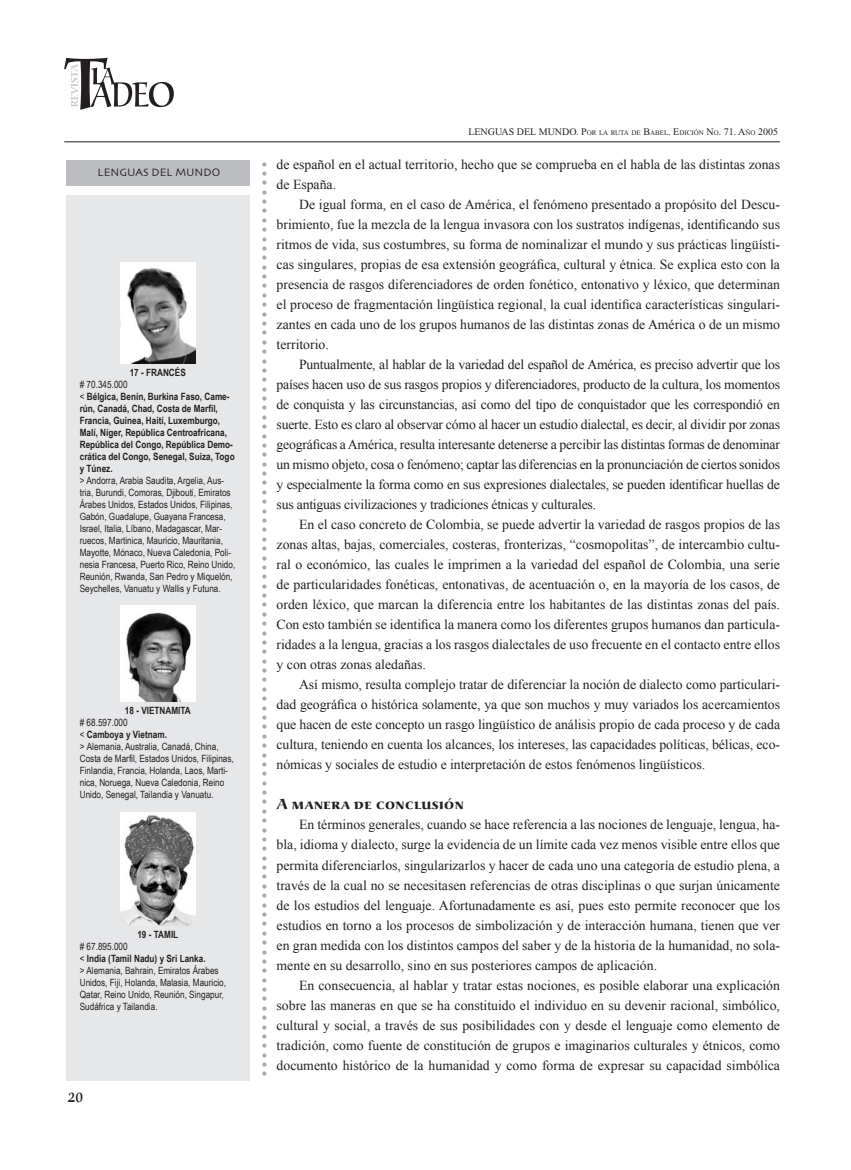
<style>
.page{position:relative;width:851px;height:1170px;background:#fff}
.page>*{position:absolute;margin:0;border:0;box-sizing:border-box;transform-origin:0 0}
.t1{font:37.5px "Times";color:#a8a9ad}
.t2{font:20px "URW Alcuin SCT";color:#231f20;scale:.7 1}
.t3{font:700 15px "URW Alcuin SCT Extr";color:#231f20}
.t4{font:13.75px/20px "Times New Roman";color:#231f20;text-align:justify}
.t5{font:11.25px "Skia";color:#231f20}
.t6{font:10px/12px "Arial Narrow";color:#231f20}
.t7{font:700 10px/12px "Arial Narrow";color:#231f20}
.t8{font:10px "Times New Roman";color:#231f20}
.s1{font-weight:400}
.s2{font-weight:700}
.s3{font-size:7px}
</style>
<div class="page">
<svg style="left:64px;top:58px;width:110px;height:52px"></svg>
<div style="left:66px;top:195px;width:183px;height:885px;background:#e6e7e9"></div>
<hr style="left:64px;top:141px;width:716px;height:1px;background:#231f20">
<div style="left:66px;top:160px;width:183px;height:25px;background:#bcbdc0"></div>
<img style="left:120px;top:262px;width:75px;height:101px">
<img style="left:120px;top:605px;width:75px;height:97px">
<img style="left:120px;top:812px;width:75px;height:113px">
<p class="t5" style="left:98px;top:165px;width:124px">LENGUAS DEL MUNDO</p>
<p class="t7" style="left:130px;top:366px;width:58px">17 - FRANCÉS</p>
<p class="t7" style="left:80px;top:378px;width:156px"><span class="s1"># 70.345.000<br>&lt;</span> Bélgica, Benín, Burkina Faso, Came&shy;rún, Canadá, Chad, Costa de Marfil,<br>Francia, Guinea, Haití, Luxemburgo,<br>Malí, Níger, República Centroafricana,<br>República del Congo, República Demo&shy;crática del Congo, Senegal, Suiza, Togo y Túnez.</p>
<p class="t6" style="left:80px;top:474px;width:157px">&gt; Andorra, Arabia Saudita, Argelia, Aus&shy;tria, Burundi, Comoras, Djibouti, Emiratos Árabes Unidos, Estados Unidos, Filipinas, Gabón, Guadalupe, Guayana Francesa, Israel, Italia, Líbano, Madagascar, Mar&shy;ruecos, Martinica, Mauricio, Mauritania, Mayotte, Mónaco, Nueva Caledonia, Poli&shy;nesia Francesa, Puerto Rico, Reino Unido, Reunión, Rwanda, San Pedro y Miquelón, Seychelles, Vanuatu y Wallis y Futuna.</p>
<p class="t7" style="left:125px;top:704px;width:67px">18 - VIETNAMITA</p>
<p class="t6" style="left:80px;top:716px;width:156px"># 68.597.000<br>&lt; <span class="s2">Camboya y Vietnam.<br></span>&gt; Alemania, Australia, Canadá, China, Costa de Marfil, Estados Unidos, Filipinas, Finlandia, Francia, Holanda, Laos, Marti&shy;nica, Noruega, Nueva Caledonia, Reino Unido, Senegal, Tailandia y Vanuatu.</p>
<p class="t7" style="left:137px;top:928px;width:42px">19 - TAMIL</p>
<p class="t6" style="left:80px;top:940px;width:148px"># 67.895.000<br>&lt; <span class="s2">India (Tamil Nadu) y Sri Lanka.<br></span>&gt; Alemania, Bahrain, Emiratos Árabes<br>Unidos, Fiji, Holanda, Malasia, Mauricio,<br>Qatar, Reino Unido, Reunión, Singapur,<br>Sudáfrica y Tailandia.</p>
<h2 class="t2" style="left:67px;top:1083px;width:24px">20</h2>
<h1 class="t1" style="left:299px;top:159px;width:920px;rotate:90deg">..................................................................................................</h1>
<p class="t8" style="left:468px;top:126px;width:311px">LENGUAS DEL MUNDO. P<span class="s3">OR LA RUTA DE</span> B<span class="s3">ABEL</span>. E<span class="s3">DICIÓN</span> N<span class="s3">O</span>. 71. A<span class="s3">ÑO</span> 2005</p>
<p class="t4" style="left:276px;top:154px;width:505px">de español en el actual territorio, hecho que se comprueba en el habla de las distintas zonas de España.</p>
<p class="t4" style="left:276px;top:194px;width:505px;text-indent:23px">De igual forma, en el caso de América, el fenómeno presentado a propósito del Descu&shy;brimiento, fue la mezcla de la lengua invasora con los sustratos indígenas, identificando sus ritmos de vida, sus costumbres, su forma de nominalizar el mundo y sus prácticas lingüísti&shy;cas singulares, propias de esa extensión geográfica, cultural y étnica. Se explica esto con la presencia de rasgos diferenciadores de orden fonético, entonativo y léxico, que determinan el proceso de fragmentación lingüística regional, la cual identifica características singulari&shy;zantes en cada uno de los grupos humanos de las distintas zonas de América o de un mismo territorio.</p>
<p class="t4" style="left:276px;top:354px;width:505px;text-indent:22px">Puntualmente, al hablar de la variedad del español de América, es preciso advertir que los países hacen uso de sus rasgos propios y diferenciadores, producto de la cultura, los momentos de conquista y las circunstancias, así como del tipo de conquistador que les correspondió en suerte. Esto es claro al observar cómo al hacer un estudio dialectal, es decir, al dividir por zonas geográficas a América, resulta interesante detenerse a percibir las distintas formas de denominar un mismo objeto, cosa o fenómeno; captar las diferencias en la pronunciación de ciertos sonidos y especialmente la forma como en sus expresiones dialectales, se pueden identificar huellas de sus antiguas civilizaciones y tradiciones étnicas y culturales.</p>
<p class="t4" style="left:276px;top:514px;width:505px;text-indent:22px">En el caso concreto de Colombia, se puede advertir la variedad de rasgos propios de las zonas altas, bajas, comerciales, costeras, fronterizas, “cosmopolitas”, de intercambio cultu&shy;ral o económico, las cuales le imprimen a la variedad del español de Colombia, una serie de particularidades fonéticas, entonativas, de acentuación o, en la mayoría de los casos, de orden léxico, que marcan la diferencia entre los habitantes de las distintas zonas del país.<br>Con esto también se identifica la manera como los diferentes grupos humanos dan particula&shy;ridades a la lengua, gracias a los rasgos dialectales de uso frecuente en el contacto entre ellos y con otras zonas aledañas.</p>
<p class="t4" style="left:276px;top:674px;width:505px;text-indent:23px">Así mismo, resulta complejo tratar de diferenciar la noción de dialecto como particulari&shy;dad geográfica o histórica solamente, ya que son muchos y muy variados los acercamientos que hacen de este concepto un rasgo lingüístico de análisis propio de cada proceso y de cada cultura, teniendo en cuenta los alcances, los intereses, las capacidades políticas, bélicas, eco&shy;nómicas y sociales de estudio e interpretación de estos fenómenos lingüísticos.</p>
<p class="t3" style="left:276px;top:795px;width:189px">A manera de conclusión</p>
<p class="t4" style="left:276px;top:814px;width:505px;text-indent:23px">En términos generales, cuando se hace referencia a las nociones de lenguaje, lengua, ha&shy;bla, idioma y dialecto, surge la evidencia de un límite cada vez menos visible entre ellos que permita diferenciarlos, singularizarlos y hacer de cada uno una categoría de estudio plena, a través de la cual no se necesitasen referencias de otras disciplinas o que surjan únicamente de los estudios del lenguaje. Afortunadamente es así, pues esto permite reconocer que los estudios en torno a los procesos de simbolización y de interacción humana, tienen que ver en gran medida con los distintos campos del saber y de la historia de la humanidad, no sola&shy;mente en su desarrollo, sino en sus posteriores campos de aplicación.</p>
<p class="t4" style="left:276px;top:974px;width:505px;text-indent:22px">En consecuencia, al hablar y tratar estas nociones, es posible elaborar una explicación sobre las maneras en que se ha constituido el individuo en su devenir racional, simbólico, cultural y social, a través de sus posibilidades con y desde el lenguaje como elemento de tradición, como fuente de constitución de grupos e imaginarios culturales y étnicos, como documento histórico de la humanidad y como forma de expresar su capacidad simbólica</p>
</div>
